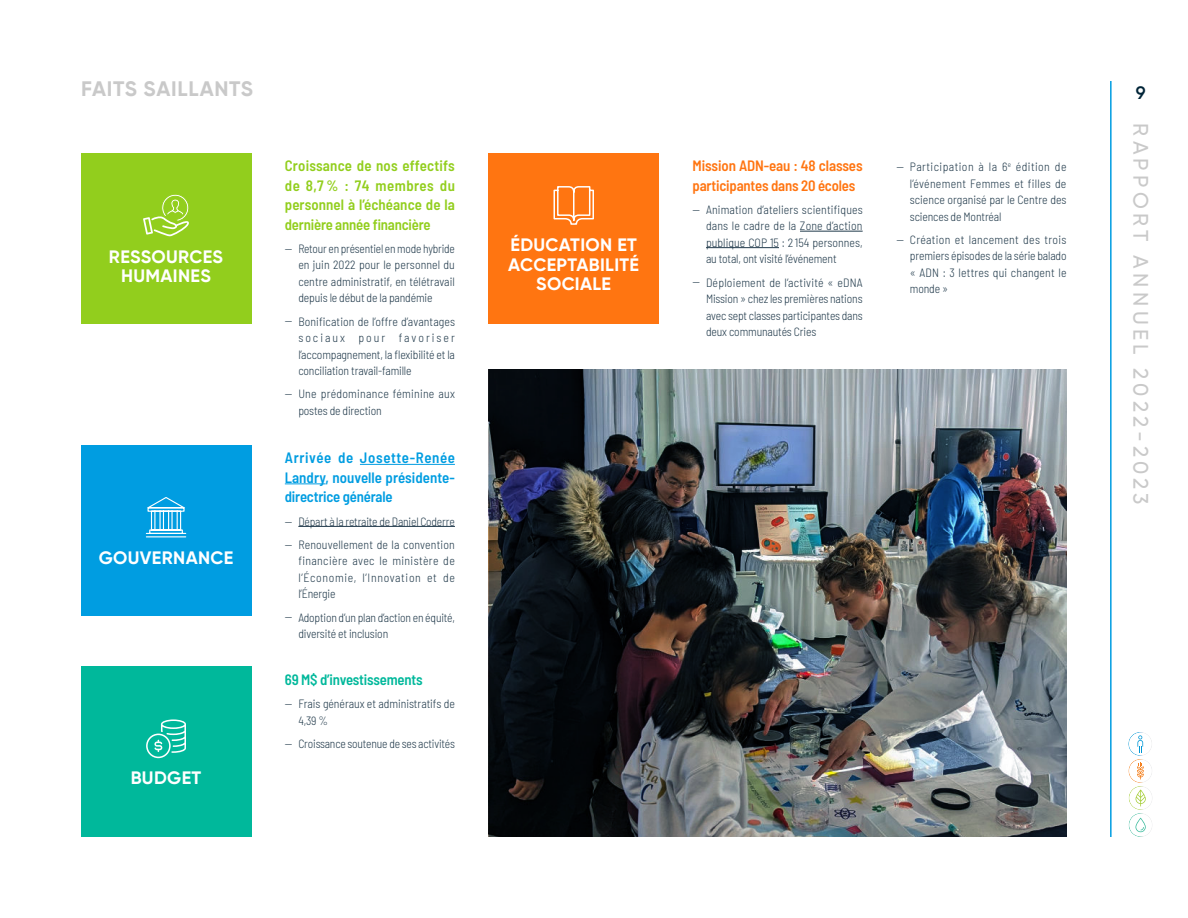
<style>
.page{position:relative;width:1188px;height:918px;background:#fff}
.page>*{position:absolute;margin:0;border:0;box-sizing:border-box;transform-origin:0 0}
.t1{font:500 21px "Gilroy";letter-spacing:.21em;color:#c9c9c9}
.t2{font:700 21px "Gilroy";letter-spacing:.035em;color:#c9c9c9}
.t3{font:700 18px/19.5px "Gilroy";letter-spacing:.02em;color:#fff;text-align:center}
.t4{font:600 18px "Gilroy";color:#002437}
.t5{font:600 semi-condensed 15px/19.5px "Barlow";letter-spacing:.005em;color:#92ce1d;text-align:justify}
.t6{font:600 semi-condensed 15px/19.5px "Barlow";color:#009de1;text-align:justify}
.t7{font:600 semi-condensed 15px/19.5px "Barlow";letter-spacing:-.01em;color:#ff7511}
.t8{font:600 semi-condensed 15px "Barlow";letter-spacing:-.01em;color:#00b89b}
.t9{font:300 semi-condensed 12px/16.5px "Barlow";letter-spacing:-.01em;color:#20394a;text-align:justify}
.t10{font:300 semi-condensed 12px/16.5px "Barlow";letter-spacing:.015em;color:#20394a}
</style>
<div class="page">
<svg style="left:1128px;top:732px;width:24px;height:105px"></svg>
<hr style="left:1110px;top:81px;width:2px;height:756px;background:#009de1">
<div style="left:81px;top:667px;width:170px;height:170px;background:#00b89b"></div>
<svg style="left:146px;top:719px;width:40px;height:39px"></svg>
<hr style="left:360px;top:464px;width:95px;height:1px;background:#009de1">
<hr style="left:285px;top:484px;width:41px;height:1px;background:#009de1">
<hr style="left:298px;top:526px;width:157px;height:1px;background:#20394a">
<div style="left:81px;top:445px;width:170px;height:170px;background:#009de1"></div>
<svg style="left:145px;top:497px;width:42px;height:41px"></svg>
<div style="left:81px;top:153px;width:170px;height:170px;background:#92ce1d"></div>
<svg style="left:143px;top:194px;width:46px;height:42px"></svg>
<hr style="left:800px;top:231px;width:63px;height:1px;background:#20394a">
<hr style="left:706px;top:247px;width:73px;height:1px;background:#20394a">
<div style="left:489px;top:153px;width:170px;height:170px;background:#ff7511"></div>
<svg style="left:553px;top:186px;width:41px;height:39px"></svg>
<img style="left:489px;top:369px;width:578px;height:467px">
<h1 class="t2" style="left:81px;top:77px;width:174px">FAITS SAILLANTS</h1>
<h2 class="t3" style="left:109px;top:247px;width:116px">RESSOURCES<br>HUMAINES</h2>
<h2 class="t3" style="left:99px;top:548px;width:136px">GOUVERNANCE</h2>
<h2 class="t3" style="left:131px;top:769px;width:72px">BUDGET</h2>
<p class="t5" style="left:285px;top:155px;width:172px">Croissance de nos effectifs de 8,7 % : 74 membres du personnel à l’échéance de la dernière année financière</p>
<p class="t9" style="left:298px;top:242px;width:158px;text-indent:-14px">— Retour en présentiel en mode hybride en juin 2022 pour le personnel du centre administratif, en télétravail depuis le début de la pandémie</p>
<p class="t9" style="left:298px;top:314px;width:158px;text-indent:-14px">— Bonification de l’offre d’avantages sociaux pour favoriser l’accompagnement, la flexibilité et la conciliation travail-famille</p>
<p class="t10" style="left:298px;top:387px;width:158px;text-indent:-14px">— Une prédominance féminine aux postes de direction</p>
<p class="t6" style="left:285px;top:449px;width:172px">Arrivée de Josette-Renée Landry, nouvelle présidente&shy;directrice générale</p>
<p class="t9" style="left:285px;top:514px;width:171px">— Départ à la retraite de Daniel Coderre</p>
<p class="t9" style="left:298px;top:538px;width:158px;text-indent:-14px">— Renouvellement de la convention financière avec le ministère de l’Économie, l’Innovation et de l’Énergie</p>
<p class="t9" style="left:298px;top:610px;width:158px;text-indent:-14px">— Adoption d’un plan d’action en équité, diversité et inclusion</p>
<p class="t8" style="left:285px;top:669px;width:139px">69 M$ d’investissements</p>
<p class="t9" style="left:298px;top:697px;width:158px;text-indent:-14px">— Frais généraux et administratifs de<br>4,39 %</p>
<p class="t9" style="left:285px;top:737px;width:172px">— Croissance soutenue de ses activités</p>
<h2 class="t3" style="left:508px;top:235px;width:132px">ÉDUCATION ET<br>ACCEPTABILITÉ<br>SOCIALE</h2>
<p class="t7" style="left:693px;top:157px;width:172px">Mission ADN-eau : 48 classes participantes dans 20 écoles</p>
<p class="t9" style="left:706px;top:203px;width:158px;text-indent:-14px">— Animation d’ateliers scientifiques dans le cadre de la Zone d’action publique COP 15 : 2 154 personnes, au total, ont visité l’événement</p>
<p class="t9" style="left:706px;top:275px;width:158px;text-indent:-14px">— Déploiement de l’activité « eDNA Mission » chez les premières nations avec sept classes participantes dans deux communautés Cries</p>
<p class="t9" style="left:910px;top:160px;width:158px;text-indent:-14px">— Participation à la 6<sup>e</sup> édition de l’événement Femmes et filles de science organisé par le Centre des sciences de Montréal</p>
<p class="t9" style="left:910px;top:233px;width:158px;text-indent:-14px">— Création et lancement des trois premiers épisodes de la série balado « ADN : 3 lettres qui changent le monde »</p>
<h2 class="t4" style="left:1136px;top:85px;width:11px">9</h2>
<h1 class="t1" style="left:1150px;top:123px;width:383px;rotate:90deg">RAPPORT ANNUEL 2022-2023</h1>
</div>
